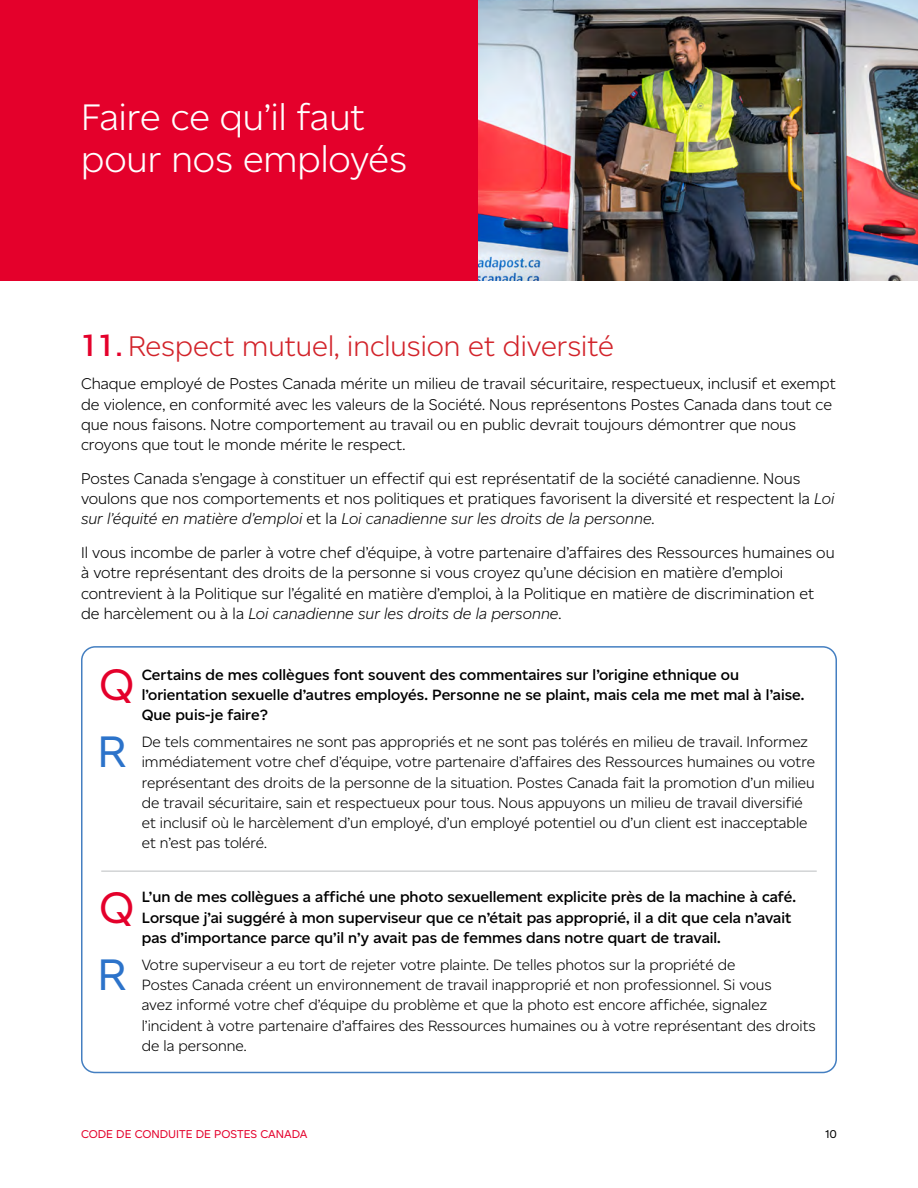
<style>
.page{position:relative;width:918px;height:1188px;background:#fff}
.page>*{position:absolute;margin:0;border:0;box-sizing:border-box;transform-origin:0 0}
.Q_A_New{font:46.65px "Canadiana Text";color:#e4002b}
.Q_A_New-2{font:46.65px "Canadiana Text";color:#2c73ca}
.Heading_1{font:300 39px/42px "Canadiana Text";color:#fff}
.Heading_2_Chapter_3{font:300 30px "Canadiana Text";color:#d2232a}
.Body_text{font:300 16.5px/20.2px "Canadiana Text";color:#000}
.Q_A_New-3{font:300 15.75px/20.2px "Canadiana Text";color:#000}
.Q_A_New-4{font:600 15.75px/20.2px "Canadiana Text";color:#000}
.t1{font:12px "Canadiana Text";color:#e4002b}
.t2{font:12px "Canadiana Text";color:#000}
.s1{font-family:"Roboto";font-weight:500;color:#e4002b}
.s2{font-style:italic}
</style>
<div class="page">
<div style="left:0;top:0;width:918px;height:281px;background:#e4002b"></div>
<img style="left:478px;top:0;width:440px;height:281px">
<hr style="left:101px;top:871px;width:716px;height:1px;background:#bcbec0">
<div style="left:81px;top:646px;width:756px;height:427px;border:2px solid #447fc1;border-radius:14px"></div>
<h1 class="Heading_1" style="left:81px;top:96px;width:328px">Faire ce qu’il faut pour nos employés</h1>
<h2 class="Heading_2_Chapter_3" style="left:81px;top:329px;width:535px"><span class="s1">11.</span> Respect mutuel, inclusion et diversité</h2>
<p class="Body_text" style="left:81px;top:373px;width:756px">Chaque employé de Postes Canada mérite un milieu de travail sécuritaire, respectueux, inclusif et exempt de violence, en conformité avec les valeurs de la Société. Nous représentons Postes Canada dans tout ce que nous faisons. Notre comportement au travail ou en public devrait toujours démontrer que nous croyons que tout le monde mérite le respect.</p>
<p class="Body_text" style="left:81px;top:468px;width:755px">Postes Canada s’engage à constituer un effectif qui est représentatif de la société canadienne. Nous voulons que nos comportements et nos politiques et pratiques favorisent la diversité et respectent la <span class="s2">Loi sur l’équité en matière d’emploi</span> et la <span class="s2">Loi canadienne sur les droits de la personne</span>.</p>
<p class="Body_text" style="left:81px;top:542px;width:755px">Il vous incombe de parler à votre chef d’équipe, à votre partenaire d’affaires des Ressources humaines ou à votre représentant des droits de la personne si vous croyez qu’une décision en matière d’emploi contrevient à la Politique sur l’égalité en matière d’emploi, à la Politique en matière de discrimination et de harcèlement ou à la <span class="s2">Loi canadienne sur les droits de la personne</span>.</p>
<p class="Q_A_New" style="left:99px;top:657px;width:37px">Q</p>
<p class="Q_A_New-4" style="left:142px;top:664px;width:664px">Certains de mes collègues font souvent des commentaires sur l’origine ethnique ou l’orientation sexuelle d’autres employés. Personne ne se plaint, mais cela me met mal à l’aise.<br>Que puis-je faire?</p>
<p class="Q_A_New-2" style="left:97px;top:725px;width:31px">R</p>
<p class="Q_A_New-3" style="left:142px;top:731px;width:675px">De tels commentaires ne sont pas appropriés et ne sont pas tolérés en milieu de travail. Informez immédiatement votre chef d’équipe, votre partenaire d’affaires des Ressources humaines ou votre représentant des droits de la personne de la situation. Postes Canada fait la promotion d’un milieu de travail sécuritaire, sain et respectueux pour tous. Nous appuyons un milieu de travail diversifié et inclusif où le harcèlement d’un employé, d’un employé potentiel ou d’un client est inacceptable et n’est pas toléré.</p>
<p class="Q_A_New" style="left:99px;top:880px;width:37px">Q</p>
<p class="Q_A_New-4" style="left:142px;top:887px;width:656px">L’un de mes collègues a affiché une photo sexuellement explicite près de la machine à café.<br>Lorsque j’ai suggéré à mon superviseur que ce n’était pas approprié, il a dit que cela n’avait pas d’importance parce qu’il n’y avait pas de femmes dans notre quart de travail.</p>
<p class="Q_A_New-2" style="left:97px;top:947px;width:31px">R</p>
<p class="Q_A_New-3" style="left:142px;top:954px;width:676px">Votre superviseur a eu tort de rejeter votre plainte. De telles photos sur la propriété de<br>Postes Canada créent un environnement de travail inapproprié et non professionnel. Si vous<br>avez informé votre chef d’équipe du problème et que la photo est encore affichée, signalez l’incident à votre partenaire d’affaires des Ressources humaines ou à votre représentant des droits de la personne.</p>
<p class="t1" style="left:81px;top:1127px;width:228px">CODE DE CONDUITE DE POSTES CANADA</p>
<p class="t2" style="left:825px;top:1127px;width:13px">10</p>
</div>
